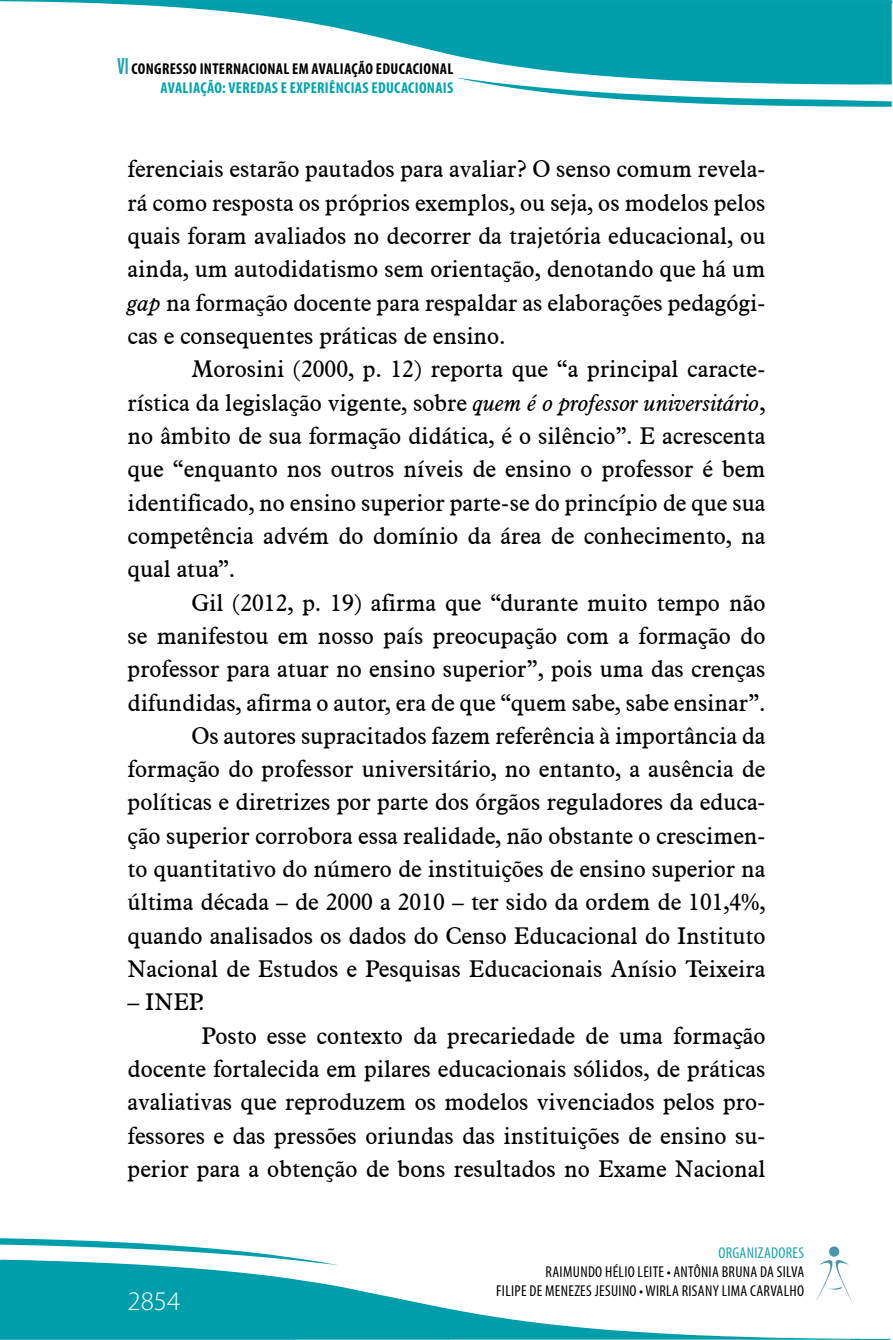
<style>
.page{position:relative;width:893px;height:1340px;background:#fff}
.page>*{position:absolute;margin:0;border:0;box-sizing:border-box;transform-origin:0 0}
.t1{font:300 27px "Myriad Pro";color:#fff}
.t2{font:23.62px/33.3px "Aldine 721 BT";color:#000;text-align:justify}
.t3{font:700 condensed 15.75px/18.9px "Myriad Pro";letter-spacing:.02em;color:#000;text-align:right}
.t4{font:condensed 15.75px/18.9px "Myriad Pro";letter-spacing:.02em;color:#000;text-align:right}
.t5{font:condensed 15.75px "Myriad Pro";letter-spacing:.02em;color:#15a4b0}
.s1{font-size:23.62px;color:#15a4b0}
.s2{color:#00a4b0}
.s3{font-style:italic}
</style>
<div class="page">
<svg style="left:0;top:0;width:893px;height:78px;fill:#009eab"></svg>
<svg style="left:458px;top:78px;width:434px;height:29px"></svg>
<svg style="left:829px;top:1246px;width:11px;height:11px"></svg>
<svg style="left:0;top:1260px;width:859px;height:79px"></svg>
<hr style="left:0;top:1339px;width:295px;height:1px;background:#46abb7">
<hr style="left:450px;top:1339px;width:293px;height:1px;background:#72b8c4">
<hr style="left:295px;top:1339px;width:155px;height:1px;background:#5bb0bc">
<svg style="left:743px;top:1339px;width:108px;height:1px"></svg>
<svg style="left:859px;top:1338px;width:32px;height:1px"></svg>
<svg style="left:0;top:1238px;width:339px;height:27px"></svg>
<p class="t3" style="left:117px;top:59px;width:337px"><span class="s1">VI</span> CONGRESSO INTERNACIONAL EM AVALIAÇÃO EDUCACIONAL<br><span class="s2">AVALIAÇÃO: VEREDAS E EXPERIÊNCIAS EDUCACIONAIS</span></p>
<p class="t2" style="left:128px;top:152px;width:639px">ferenciais estarão pautados para avaliar? O senso comum revela&shy;rá como resposta os próprios exemplos, ou seja, os modelos pelos quais foram avaliados no decorrer da trajetória educacional, ou ainda, um autodidatismo sem orientação, denotando que há um <span class="s3">gap</span> na formação docente para respaldar as elaborações pedagógi&shy;cas e consequentes práticas de ensino.</p>
<p class="t2" style="left:128px;top:352px;width:639px;text-indent:64px">Morosini (2000, p. 12) reporta que “a principal caracte&shy;rística da legislação vigente, sobre <span class="s3">quem é o professor universitário</span>, no âmbito de sua formação didática, é o silêncio”. E acrescenta que “enquanto nos outros níveis de ensino o professor é bem identificado, no ensino superior parte-se do princípio de que sua competência advém do domínio da área de conhecimento, na qual atua”.</p>
<p class="t2" style="left:128px;top:585px;width:639px;text-indent:64px">Gil (2012, p. 19) afirma que “durante muito tempo não se manifestou em nosso país preocupação com a formação do professor para atuar no ensino superior”, pois uma das crenças difundidas, afirma o autor, era de que “quem sabe, sabe ensinar”.</p>
<p class="t2" style="left:128px;top:718px;width:639px;text-indent:64px">Os autores supracitados fazem referência à importância da formação do professor universitário, no entanto, a ausência de políticas e diretrizes por parte dos órgãos reguladores da educa&shy;ção superior corrobora essa realidade, não obstante o crescimen&shy;to quantitativo do número de instituições de ensino superior na última década – de 2000 a 2010 – ter sido da ordem de 101,4%, quando analisados os dados do Censo Educacional do Instituto Nacional de Estudos e Pesquisas Educacionais Anísio Teixeira</p>
<p class="t2" style="left:128px;top:985px;width:78px">– INEP.</p>
<p class="t2" style="left:128px;top:1018px;width:639px;text-indent:74px">Posto esse contexto da precariedade de uma formação docente fortalecida em pilares educacionais sólidos, de práticas avaliativas que reproduzem os modelos vivenciados pelos pro&shy;fessores e das pressões oriundas das instituições de ensino su&shy;perior para a obtenção de bons resultados no Exame Nacional</p>
<p class="t1" style="left:102px;top:1274px;width:54px">2854</p>
<p class="t1" style="left:128px;top:1286px;width:54px">2854</p>
<p class="t5" style="left:718px;top:1242px;width:87px">ORGANIZADORES</p>
<p class="t4" style="left:496px;top:1261px;width:310px">RAIMUNDO HÉLIO LEITE • ANTÔNIA BRUNA DA SILVA<br>FILIPE DE MENEZES JESUINO • WIRLA RISANY LIMA CARVALHO</p>
</div>
